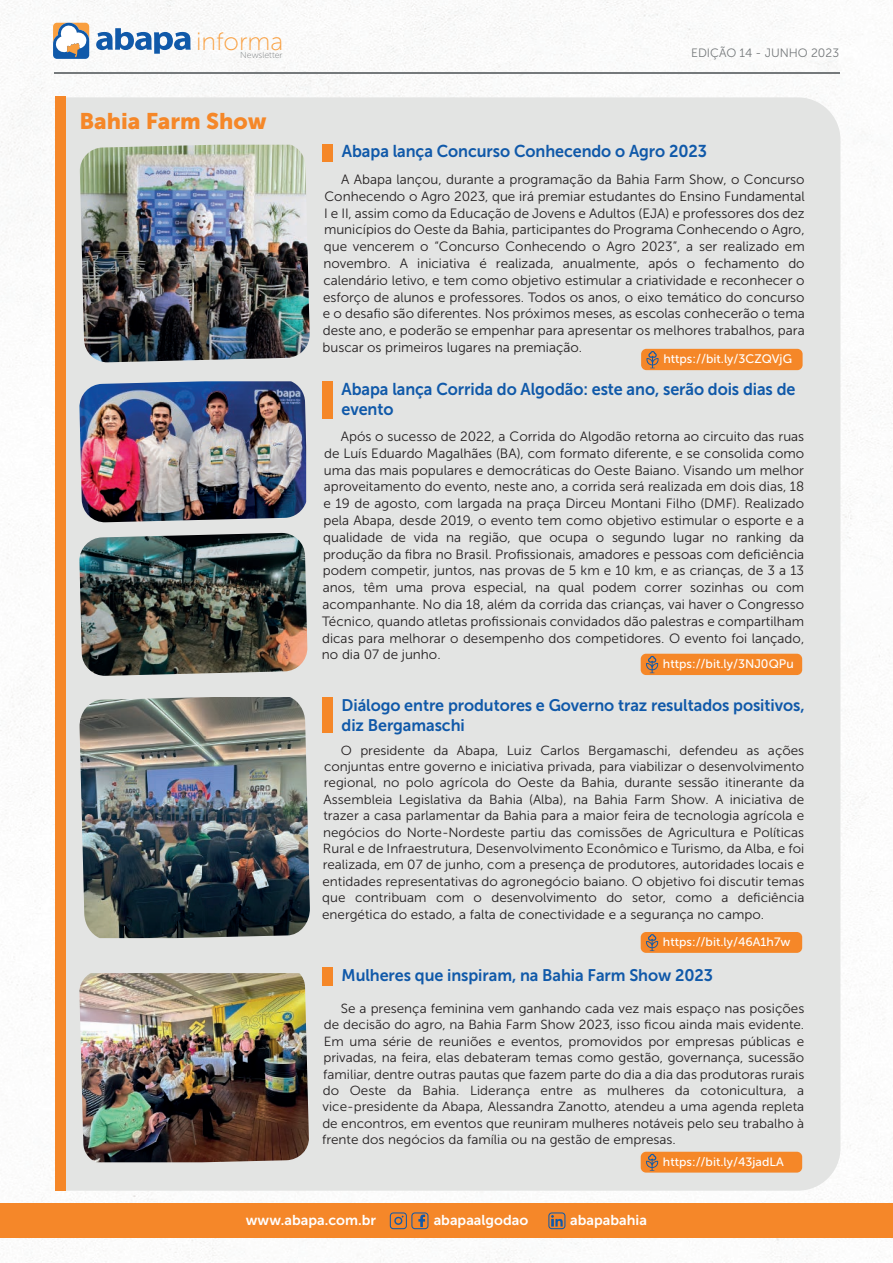
<style>
.page{position:relative;width:893px;height:1263px;background:#fff}
.page>*{position:absolute;margin:0;border:0;box-sizing:border-box;transform-origin:0 0}
.t1{font:25.05px "Museo Sans 100";color:#f99f3f}
.t2{font:22.5px "Museo Sans 900";color:#f58728}
.t3{font:17.1px/20.5px "Museo Sans 700";letter-spacing:-.005em;color:#1059a9;scale:.94 1}
.t4{font:16.8px/20.1px "Museo Sans 700";letter-spacing:-.005em;color:#1059a9}
.t5{font:14.25px "Museo Sans 700";color:#fff}
.t6{font:13.5px/16.8px "Museo Sans 300";color:#231f20;text-align:justify}
.t7{font:13.2px/16.4px "Museo Sans 300";color:#231f20;text-align:justify}
.t8{font:12.3px "Museo Sans 500";color:#fff}
.t9{font:12.15px "Museo Sans 300";color:#75797b}
.t10{font:12px "Museo Sans 500";color:#fff}
.t11{font:8.7px "Museo Sans 100";color:#75797b}
</style>
<div class="page">
<img style="left:0;top:0;width:893px;height:1263px">
<hr style="left:54px;top:72px;width:785px;height:2px;background:#75797b">
<svg style="left:96px;top:28px;width:95px;height:26px"></svg>
<svg style="left:53px;top:23px;width:36px;height:36px"></svg>
<div style="left:0;top:1204px;width:893px;height:34px;background:#f58729"></div>
<svg style="left:390px;top:1212px;width:38px;height:17px"></svg>
<svg style="left:548px;top:1212px;width:17px;height:17px"></svg>
<div style="left:66px;top:97px;width:774px;height:1094px;background:#e3e4e3"></div>
<div style="left:55px;top:96px;width:11px;height:1095px;background:#f58728"></div>
<div style="left:641px;top:349px;width:162px;height:21px;background:#f58728;border-radius:5px"></div>
<svg style="left:646px;top:351px;width:12px;height:17px"></svg>
<div style="left:322px;top:145px;width:11px;height:17px;background:#f58728"></div>
<img style="left:80px;top:145px;width:230px;height:218px">
<div style="left:641px;top:654px;width:161px;height:21px;background:#f58728;border-radius:5px"></div>
<svg style="left:646px;top:656px;width:12px;height:17px"></svg>
<div style="left:322px;top:381px;width:11px;height:38px;background:#f58728"></div>
<img style="left:79px;top:381px;width:227px;height:142px">
<img style="left:79px;top:533px;width:229px;height:143px">
<div style="left:641px;top:932px;width:161px;height:21px;background:#f58728;border-radius:5px"></div>
<svg style="left:646px;top:934px;width:12px;height:17px"></svg>
<div style="left:322px;top:697px;width:11px;height:35px;background:#f58728"></div>
<img style="left:79px;top:697px;width:231px;height:241px">
<div style="left:641px;top:1152px;width:161px;height:20px;background:#f58728;border-radius:5px"></div>
<svg style="left:646px;top:1154px;width:12px;height:17px"></svg>
<div style="left:322px;top:967px;width:11px;height:19px;background:#f58728"></div>
<img style="left:79px;top:973px;width:230px;height:189px">
<h1 class="t1" style="left:196px;top:28px;width:89px">informa</h1>
<p class="t11" style="left:240px;top:51px;width:44px">Newsletter</p>
<p class="t9" style="left:691px;top:47px;width:149px">EDIÇÃO 14 - JUNHO 2023</p>
<h2 class="t2" style="left:79px;top:108px;width:189px">Bahia Farm Show</h2>
<p class="t3" style="left:342px;top:141px;width:390px">Abapa lança Concurso Conhecendo o Agro 2023</p>
<p class="t6" style="left:322px;top:171px;width:484px;text-indent:19px">A Abapa lançou, durante a programação da Bahia Farm Show, o Concurso Conhecendo o Agro 2023, que irá premiar estudantes do Ensino Fundamental I e II, assim como da Educação de Jovens e Adultos (EJA) e professores dos dez municípios do Oeste da Bahia, participantes do Programa Conhecendo o Agro, que vencerem o “Concurso Conhecendo o Agro 2023”, a ser realizado em novembro. A iniciativa é realizada, anualmente, após o fechamento do calendário letivo, e tem como objetivo estimular a criatividade e reconhecer o esforço de alunos e professores. Todos os anos, o eixo temático do concurso e o desafio são diferentes. Nos próximos meses, as escolas conhecerão o tema deste ano, e poderão se empenhar para apresentar os melhores trabalhos, para buscar os primeiros lugares na premiação.</p>
<p class="t8" style="left:663px;top:352px;width:130px">https://bit.ly/3CZQVjG</p>
<p class="t3" style="left:342px;top:379px;width:484px">Abapa lança Corrida do Algodão: este ano, serão dois dias de evento</p>
<p class="t6" style="left:322px;top:428px;width:484px;text-indent:19px">Após o sucesso de 2022, a Corrida do Algodão retorna ao circuito das ruas de Luís Eduardo Magalhães (BA), com formato diferente, e se consolida como uma das mais populares e democráticas do Oeste Baiano. Visando um melhor aproveitamento do evento, neste ano, a corrida será realizada em dois dias, 18 e 19 de agosto, com largada na praça Dirceu Montani Filho (DMF). Realizado pela Abapa, desde 2019, o evento tem como objetivo estimular o esporte e a qualidade de vida na região, que ocupa o segundo lugar no ranking da produção da fibra no Brasil. Profissionais, amadores e pessoas com deficiência podem competir, juntos, nas provas de 5 km e 10 km, e as crianças, de 3 a 13 anos, têm uma prova especial, na qual podem correr sozinhas ou com acompanhante. No dia 18, além da corrida das crianças, vai haver o Congresso Técnico, quando atletas profissionais convidados dão palestras e compartilham dicas para melhorar o desempenho dos competidores. O evento foi lançado, no dia 07 de junho.</p>
<p class="t8" style="left:663px;top:657px;width:132px">https://bit.ly/3NJ0QPu</p>
<p class="t4" style="left:342px;top:695px;width:465px">Diálogo entre produtores e Governo traz resultados positivos, diz Bergamaschi</p>
<p class="t7" style="left:322px;top:742px;width:484px;text-indent:19px">O presidente da Abapa, Luiz Carlos Bergamaschi, defendeu as ações conjuntas entre governo e iniciativa privada, para viabilizar o desenvolvimento regional, no polo agrícola do Oeste da Bahia, durante sessão itinerante da Assembleia Legislativa da Bahia (Alba), na Bahia Farm Show. A iniciativa de trazer a casa parlamentar da Bahia para a maior feira de tecnologia agrícola e negócios do Norte-Nordeste partiu das comissões de Agricultura e Políticas Rural e de Infraestrutura, Desenvolvimento Econômico e Turismo, da Alba, e foi realizada, em 07 de junho, com a presença de produtores, autoridades locais e entidades representativas do agronegócio baiano. O objetivo foi discutir temas que contribuam com o desenvolvimento do setor, como a deficiência energética do estado, a falta de conectividade e a segurança no campo.</p>
<p class="t10" style="left:663px;top:936px;width:129px">https://bit.ly/46A1h7w</p>
<p class="t4" style="left:342px;top:965px;width:373px">Mulheres que inspiram, na Bahia Farm Show 2023</p>
<p class="t7" style="left:322px;top:1000px;width:484px;text-indent:19px">Se a presença feminina vem ganhando cada vez mais espaço nas posições de decisão do agro, na Bahia Farm Show 2023, isso ficou ainda mais evidente.<br>Em uma série de reuniões e eventos, promovidos por empresas públicas e privadas, na feira, elas debateram temas como gestão, governança, sucessão familiar, dentre outras pautas que fazem parte do dia a dia das produtoras rurais do Oeste da Bahia. Liderança entre as mulheres da cotonicultura, a vice-presidente da Abapa, Alessandra Zanotto, atendeu a uma agenda repleta de encontros, em eventos que reuniram mulheres notáveis pelo seu trabalho à frente dos negócios da família ou na gestão de empresas.</p>
<p class="t10" style="left:663px;top:1155px;width:122px">https://bit.ly/43jadLA</p>
<p class="t5" style="left:246px;top:1212px;width:132px">www.abapa.com.br</p>
<p class="t5" style="left:434px;top:1212px;width:96px">abapaalgodao</p>
<p class="t5" style="left:570px;top:1212px;width:78px">abapabahia</p>
</div>
